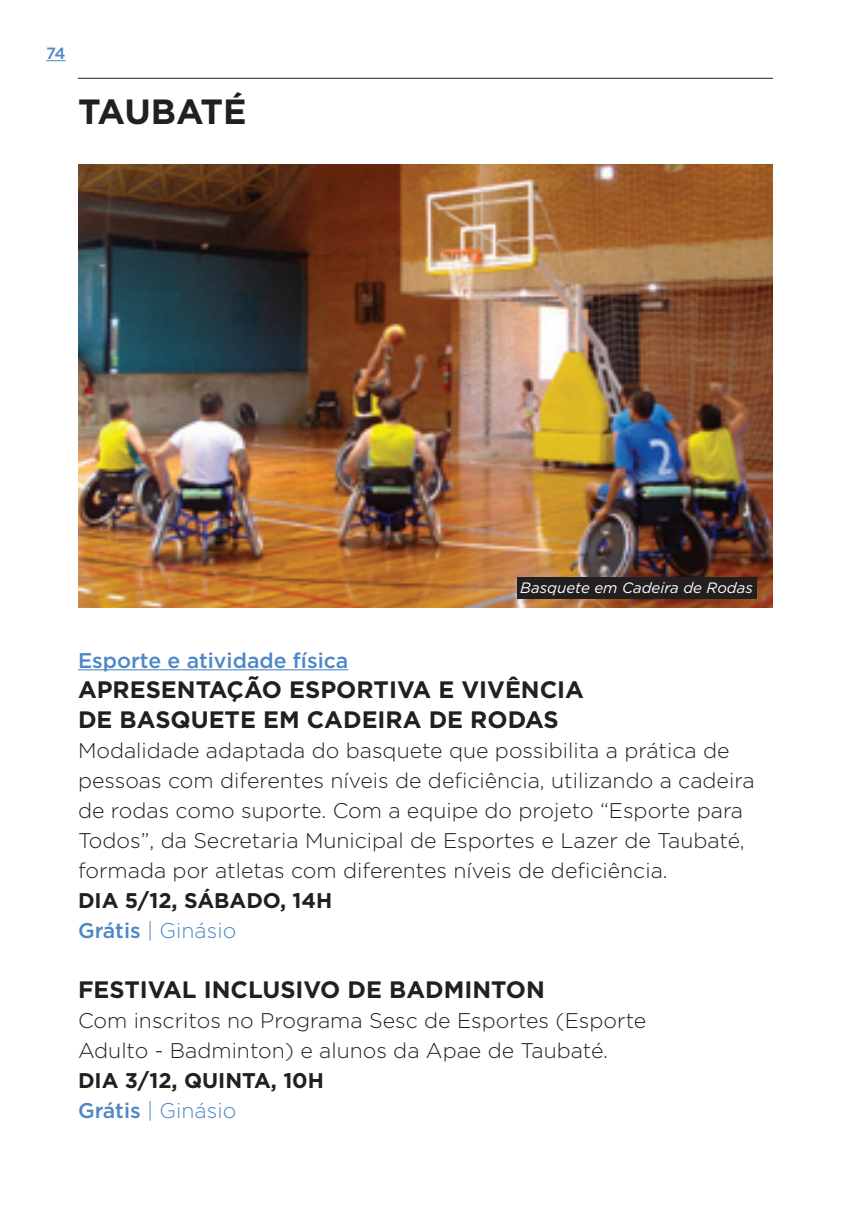
<style>
.page{position:relative;width:851px;height:1205px;background:#fff}
.page>*{position:absolute;margin:0;border:0;box-sizing:border-box;transform-origin:0 0}
.t1{font:700 35px "Gotham";color:#231f20}
.t2{font:700 23.75px/30px "Gotham";color:#231f20}
.t3{font:300 21.25px/30px "Gotham";color:#231f20}
.t4{font:700 21.25px/30px "Gotham";color:#231f20}
.t5{font:500 21.25px "Gotham";color:#4d87c6}
.t6{font:500 16.25px "Gotham";color:#4d87c6}
.t7{font:italic 15px "Gotham";color:#fff}
.s1{font-weight:500;color:#4d87c6}
.s2{font-weight:300;color:#4d87c6}
</style>
<div class="page">
<svg style="left:46px;top:60px;width:20px;height:1px"></svg>
<hr style="left:78px;top:78px;width:694px;height:1px;background:#231f20">
<img style="left:78px;top:165px;width:694px;height:443px">
<div style="left:516px;top:578px;width:240px;height:21px;background:#231f20"></div>
<hr style="left:78px;top:669px;width:270px;height:1px;background:#4d87c6">
<p class="t6" style="left:46px;top:43px;width:21px">74</p>
<h1 class="t1" style="left:78px;top:89px;width:25px">TAU</h1>
<h1 class="t1" style="left:151px;top:89px;width:49px">BATÉ</h1>
<p class="t7" style="left:520px;top:578px;width:234px">Basquete em Cadeira de Rodas</p>
<p class="t5" style="left:78px;top:646px;width:272px">Esporte e atividade física</p>
<p class="t2" style="left:78px;top:674px;width:507px">APRESENTAÇÃO ESPORTIVA E VIVÊNCIA<br>DE BASQUETE EM CADEI RA DE RODAS</p>
<p class="t3" style="left:78px;top:734px;width:678px">Modalidade adaptada do basquete que possibilita a prática de pessoas com diferentes níveis de deficiência, utilizando a cadeira de rodas como suporte. Com a equipe do projeto “Esporte para Todos”, da Secretaria Municipal de Esportes e Lazer de Taubaté, formada por atletas com diferentes níveis de deficiência.</p>
<p class="t4" style="left:78px;top:885px;width:252px">DIA 5/12, SÁBADO, 14H<br><span class="s1">Grátis</span> <span class="s2">| Ginásio</span></p>
<p class="t2" style="left:78px;top:974px;width:468px">FESTIVAL INCLUSIVO DE BADMI NTON</p>
<p class="t3" style="left:78px;top:1004px;width:569px">Com inscritos no Programa Sesc de Esportes (Esporte<br>Adulto - Badminton) e alunos da Apae de Taubaté.</p>
<p class="t4" style="left:78px;top:1065px;width:244px">DIA 3/12, QUI NTA, 10H<br><span class="s1">Grátis</span> <span class="s2">| Ginásio</span></p>
</div>
